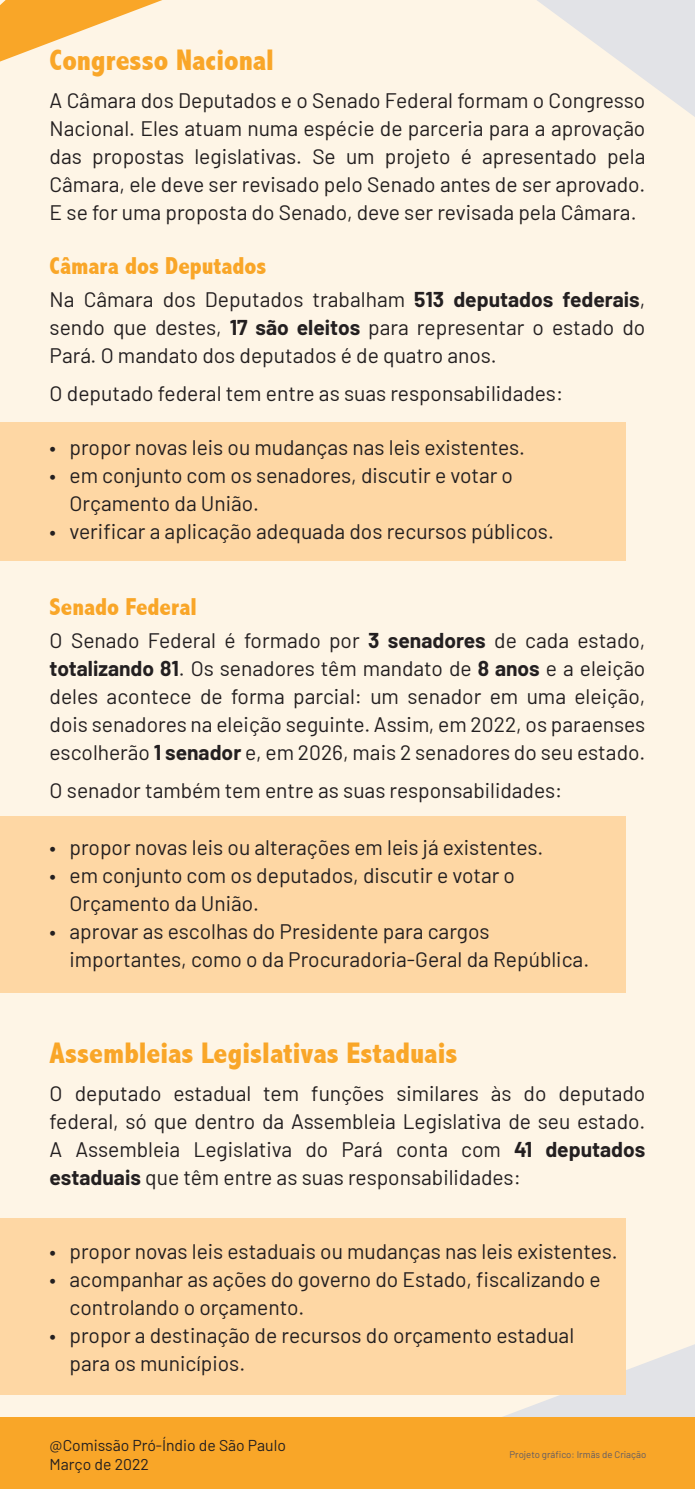
<style>
.page{position:relative;width:695px;height:1489px;background:#fff}
.page>*{position:absolute;margin:0;border:0;box-sizing:border-box;transform-origin:0 0}
.Subtitulo{font:800 condensed 29.75px "Abadi";color:#f9a628}
.Texto{font:800 condensed 29.75px "Abadi";color:#f9a628}
.Subtitulo-2{font:800 condensed 24.5px "Abadi";color:#f9a628}
.Texto-2{font:21px/28px "Barlow";color:#231f20;text-align:justify}
.Texto_4_-4{font:21px/28px "Barlow";color:#231f20}
.Texto-3{font:15.75px "Barlow";color:#231f20}
.Texto-4{font:9.62px "Barlow";color:#605b64}
.s1{font-weight:700}
</style>
<div class="page">
<div style="left:0;top:0;width:694px;height:1488px;background:#fef5e6"></div>
<svg style="left:310px;top:1343px;width:384px;height:73px"></svg>
<div style="left:0;top:1218px;width:625px;height:176px;background:#fed7a4"></div>
<div style="left:0;top:816px;width:625px;height:176px;background:#fed7a4"></div>
<div style="left:0;top:1416px;width:694px;height:72px;background:#f9a628"></div>
<svg style="left:537px;top:0;width:157px;height:116px"></svg>
<svg style="left:0;top:0;width:162px;height:62px"></svg>
<div style="left:0;top:422px;width:625px;height:139px;background:#fed7a4"></div>
<p class="Texto" style="left:50px;top:43px;width:226px">Congresso Nacional</p>
<p class="Texto-2" style="left:50px;top:85px;width:597px">A Câmara dos Deputados e o Senado Federal formam o Congresso Nacional. Eles atuam numa espécie de parceria para a aprovação das propostas legislativas. Se um projeto é apresentado pela Câmara, ele deve ser revisado pelo Senado antes de ser aprovado.<br>E se for uma proposta do Senado, deve ser revisada pela Câmara.</p>
<p class="Subtitulo-2" style="left:50px;top:252px;width:218px">Câmara dos Deputados</p>
<p class="Texto-2" style="left:50px;top:284px;width:597px">Na Câmara dos Deputados trabalham <span class="s1">513 deputados federais</span>, sendo que destes, <span class="s1">17 são eleitos</span> para representar o estado do Pará. O mandato dos deputados é de quatro anos.</p>
<p class="Texto-2" style="left:50px;top:378px;width:515px">O deputado federal tem entre as suas responsabilidades:</p>
<p class="Texto_4_-4" style="left:50px;top:432px;width:477px">• propor novas leis ou mudanças nas leis existentes.</p>
<p class="Texto_4_-4" style="left:69px;top:460px;width:445px;text-indent:-20px">• em conjunto com os senadores, discutir e votar o<br>Orçamento da União.</p>
<p class="Texto_4_-4" style="left:50px;top:516px;width:505px">• verificar a aplicação adequada dos recursos públicos.</p>
<p class="Subtitulo-2" style="left:50px;top:592px;width:149px">Senado Federal</p>
<p class="Texto-2" style="left:50px;top:624px;width:597px">O Senado Federal é formado por <span class="s1">3 senadores</span> de cada estado, <span class="s1">totalizando 81</span>. Os senadores têm mandato de <span class="s1">8 anos</span> e a eleição deles acontece de forma parcial: um senador em uma eleição, dois senadores na eleição seguinte. Assim, em 2022, os paraenses escolherão <span class="s1">1 senador</span> e, em 2026, mais 2 senadores do seu estado.</p>
<p class="Texto-2" style="left:50px;top:774px;width:514px">O senador também tem entre as suas responsabilidades:</p>
<p class="Texto_4_-4" style="left:50px;top:831px;width:495px">• propor novas leis ou alterações em leis já existentes.</p>
<p class="Texto_4_-4" style="left:69px;top:859px;width:447px;text-indent:-20px">• em conjunto com os deputados, discutir e votar o<br>Orçamento da União.</p>
<p class="Texto_4_-4" style="left:69px;top:915px;width:521px;text-indent:-20px">• aprovar as escolhas do Presidente para cargos importantes, como o da Procuradoria-Geral da República.</p>
<p class="Subtitulo" style="left:50px;top:1035px;width:409px">Assembleias Legislativas Estaduais</p>
<p class="Texto-2" style="left:50px;top:1077px;width:597px">O deputado estadual tem funções similares às do deputado federal, só que dentro da Assembleia Legislativa de seu estado.<br>A Assembleia Legislativa do Pará conta com <span class="s1">41 deputados estaduais</span> que têm entre as suas responsabilidades:</p>
<p class="Texto_4_-4" style="left:50px;top:1235px;width:569px">• propor novas leis estaduais ou mudanças nas leis existentes.</p>
<p class="Texto_4_-4" style="left:69px;top:1263px;width:532px;text-indent:-20px">• acompanhar as ações do governo do Estado, fiscalizando e controlando o orçamento.</p>
<p class="Texto_4_-4" style="left:69px;top:1319px;width:506px;text-indent:-20px">• propor a destinação de recursos do orçamento estadual para os municípios.</p>
<p class="Texto-3" style="left:50px;top:1434px;width:238px">@Comissão Pró-Índio de São Paulo</p>
<p class="Texto-3" style="left:50px;top:1452px;width:101px">Março de 2022</p>
<p class="Texto-4" style="left:509px;top:1447px;width:138px">Projeto gráfico: Irmãs de Criação</p>
</div>
